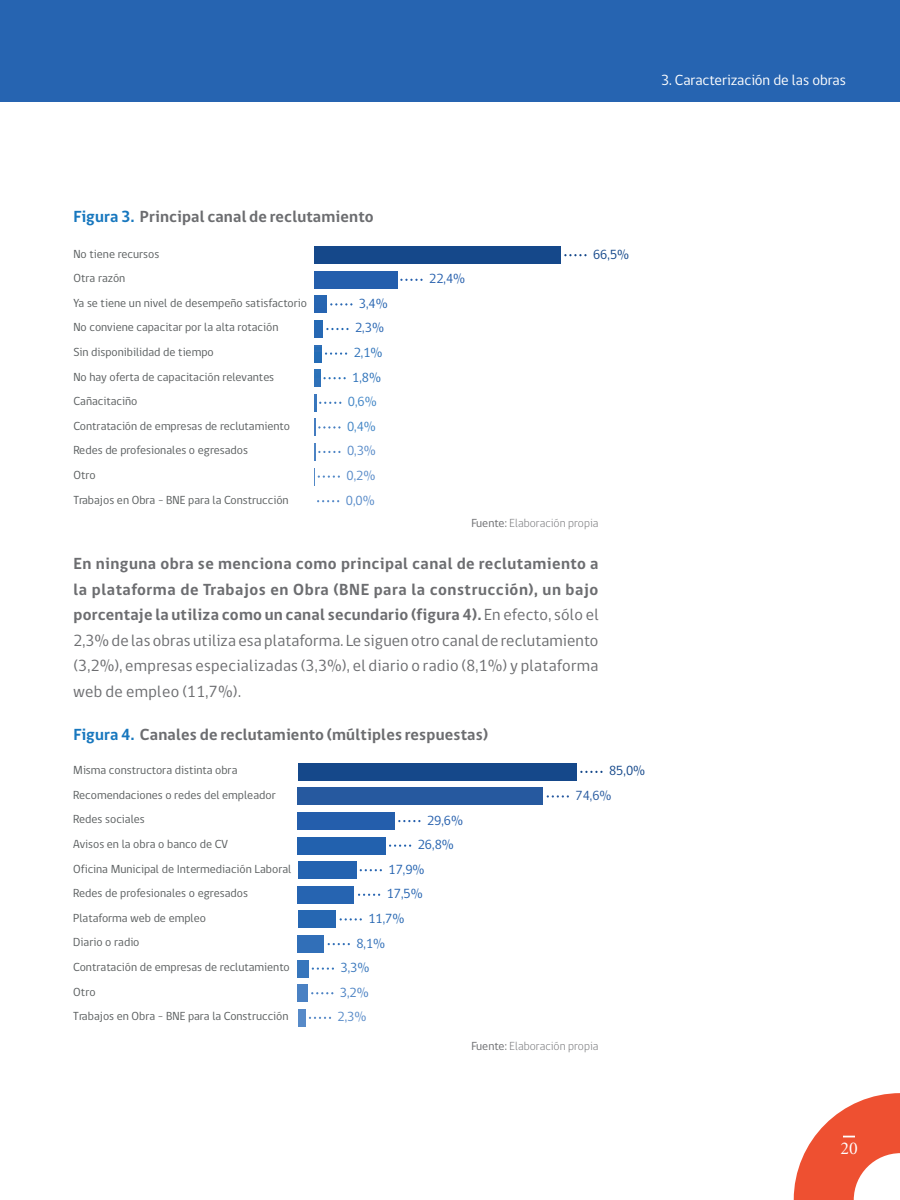
<style>
.page{position:relative;width:900px;height:1200px;background:#fff}
.page>*{position:absolute;margin:0;border:0;box-sizing:border-box;transform-origin:0 0}
.t1{font:18px "Minion";color:#fff}
.t2{font:16.5px/25.5px "gob CL";letter-spacing:.02em;color:#6c6d70;text-align:justify}
.t3{font:700 16.5px "gob CL";letter-spacing:.01em;color:#6c6d70}
.t4{font:15px "gob CL";letter-spacing:-.005em;color:#fff}
.t5{font:13.5px/24.6px "gob CL";color:#578ac8}
.t6{font:13.5px/24.6px "gob CL";color:#2664b1}
.t7{font:13.5px "gob CL";color:#245eac}
.t8{font:13.5px "gob CL";color:#15488a}
.t9{font:13.5px/24.6px "gob CL";color:#2b70b8}
.t10{font:13.5px/24.8px "gob CL";color:#3f84c5}
.t11{font:13.5px "gob CL";color:#26599f}
.t12{font:13.5px "gob CL";color:#2261ae}
.t13{font:13.5px "gob CL";color:#2463b0}
.t14{font:13.5px "gob CL";color:#2667b2}
.t15{font:13.5px "gob CL";color:#316fb8}
.t16{font:13.5px "gob CL";color:#3776bc}
.t17{font:13.5px "gob CL";color:#4a81c3}
.t18{font:12px/24.6px "gob CL";color:#5a5e5f}
.t19{font:300 12px "gob CL";color:#6c6d70}
.s1{color:#1777be}
.s2{font-weight:400}
.s3{font-weight:700}
</style>
<div class="page">
<svg style="left:794px;top:1093px;width:106px;height:107px"></svg>
<div style="left:0;top:0;width:900px;height:102px;background:#2664b1"></div>
<svg style="left:547px;top:795px;width:22px;height:3px"></svg>
<div style="left:298px;top:763px;width:278px;height:17px;background:#15488a"></div>
<div style="left:298px;top:788px;width:245px;height:17px;background:#26599f"></div>
<svg style="left:398px;top:820px;width:22px;height:2px"></svg>
<div style="left:298px;top:813px;width:97px;height:17px;background:#245eac"></div>
<svg style="left:389px;top:845px;width:22px;height:2px"></svg>
<div style="left:298px;top:837px;width:88px;height:17px;background:#2261ae"></div>
<svg style="left:360px;top:869px;width:22px;height:2px"></svg>
<div style="left:298px;top:862px;width:58px;height:17px;background:#2463b0"></div>
<svg style="left:358px;top:894px;width:22px;height:2px"></svg>
<div style="left:298px;top:886px;width:56px;height:17px;background:#2664b1"></div>
<svg style="left:340px;top:918px;width:22px;height:3px"></svg>
<div style="left:298px;top:911px;width:38px;height:17px;background:#2667b2"></div>
<svg style="left:328px;top:943px;width:22px;height:2px"></svg>
<div style="left:298px;top:935px;width:26px;height:18px;background:#316fb8"></div>
<svg style="left:312px;top:968px;width:22px;height:2px"></svg>
<div style="left:298px;top:960px;width:11px;height:17px;background:#3776bc"></div>
<svg style="left:311px;top:992px;width:22px;height:2px"></svg>
<div style="left:298px;top:985px;width:10px;height:17px;background:#4a81c3"></div>
<div style="left:298px;top:1009px;width:7px;height:17px;background:#578ac8"></div>
<svg style="left:580px;top:771px;width:23px;height:2px"></svg>
<svg style="left:309px;top:1017px;width:22px;height:2px"></svg>
<svg style="left:400px;top:279px;width:23px;height:2px"></svg>
<div style="left:314px;top:247px;width:247px;height:17px;background:#15488a"></div>
<div style="left:314px;top:271px;width:83px;height:17px;background:#245eac"></div>
<svg style="left:330px;top:303px;width:22px;height:3px"></svg>
<div style="left:314px;top:296px;width:13px;height:17px;background:#2765b1"></div>
<svg style="left:326px;top:328px;width:23px;height:2px"></svg>
<div style="left:314px;top:320px;width:8px;height:18px;background:#2668b3"></div>
<svg style="left:325px;top:352px;width:22px;height:3px"></svg>
<div style="left:314px;top:345px;width:8px;height:17px;background:#246db6"></div>
<svg style="left:323px;top:377px;width:23px;height:2px"></svg>
<div style="left:314px;top:370px;width:6px;height:17px;background:#2e72b9"></div>
<svg style="left:314px;top:394px;width:27px;height:17px"></svg>
<svg style="left:314px;top:419px;width:27px;height:17px"></svg>
<svg style="left:314px;top:443px;width:27px;height:17px"></svg>
<svg style="left:314px;top:468px;width:26px;height:17px"></svg>
<svg style="left:564px;top:254px;width:23px;height:2px"></svg>
<svg style="left:317px;top:500px;width:22px;height:2px"></svg>
<p class="t4" style="left:661px;top:69px;width:186px">3. Caracterización de las obras</p>
<h2 class="t3" style="left:74px;top:206px;width:302px"><span class="s1">Figura 3.</span> Principal canal de reclutamiento</h2>
<p class="t18" style="left:73px;top:242px;width:87px">No tiene recursos</p>
<p class="t18" style="left:73px;top:266px;width:53px">Otra razón</p>
<p class="t18" style="left:73px;top:291px;width:235px">Ya se tiene un nivel de desempeño satisfactorio</p>
<p class="t18" style="left:73px;top:315px;width:207px">No conviene capacitar por la alta rotación</p>
<p class="t18" style="left:73px;top:365px;width:202px">No hay oferta de capacitación relevantes</p>
<p class="t18" style="left:73px;top:340px;width:142px">Sin disponibilidad de tiempo</p>
<p class="t18" style="left:73px;top:389px;width:65px">Cañacitaciño</p>
<p class="t18" style="left:73px;top:414px;width:218px">Contratación de empresas de reclutamiento</p>
<p class="t18" style="left:73px;top:463px;width:217px">Otro<br>Trabajos en Obra - BNE para la Construcción</p>
<p class="t18" style="left:73px;top:438px;width:176px">Redes de profesionales o egresados</p>
<p class="t6" style="left:355px;top:291px;width:34px">3,4%<br>2,3%</p>
<p class="t9" style="left:352px;top:341px;width:32px">2,1%<br>1,8%</p>
<p class="t10" style="left:347px;top:390px;width:31px">0,6%<br>0,4%</p>
<p class="t5" style="left:346px;top:439px;width:31px">0,3%<br>0,2%</p>
<p class="t5" style="left:346px;top:488px;width:30px">0,0%</p>
<p class="t7" style="left:429px;top:270px;width:38px">22,4%</p>
<p class="t8" style="left:593px;top:245px;width:38px">66,5%</p>
<p class="t19" style="left:471px;top:515px;width:129px"><span class="s2">Fuente:</span> Elaboración propia</p>
<p class="t2" style="left:74px;top:551px;width:527px"><span class="s3">En ninguna obra se menciona como principal canal de reclutamiento a la plataforma de Trabajos en Obra (BNE para la construcción), un bajo porcentaje la utiliza como un canal secundario (figura 4).</span> En efecto, sólo el 2,3% de las obras utiliza esa plataforma. Le siguen otro canal de reclutamiento (3,2%), empresas especializadas (3,3%), el diario o radio (8,1%) y plataforma web de empleo (11,7%).</p>
<h2 class="t3" style="left:74px;top:723px;width:416px"><span class="s1">Figura 4.</span> Canales de reclutamiento (múltiples respuestas)</h2>
<p class="t18" style="left:73px;top:758px;width:166px">Misma constructora distinta obra</p>
<p class="t8" style="left:609px;top:762px;width:38px">85,0%</p>
<p class="t18" style="left:73px;top:783px;width:204px">Recomendaciones o redes del empleador</p>
<p class="t18" style="left:73px;top:832px;width:156px">Avisos en la obra o banco de CV</p>
<p class="t18" style="left:73px;top:807px;width:73px">Redes sociales</p>
<p class="t18" style="left:73px;top:857px;width:219px">Oficina Municipal de Intermediación Laboral</p>
<p class="t18" style="left:73px;top:906px;width:134px">Plataforma web de empleo</p>
<p class="t18" style="left:73px;top:955px;width:218px">Contratación de empresas de reclutamiento</p>
<p class="t18" style="left:73px;top:881px;width:176px">Redes de profesionales o egresados</p>
<p class="t18" style="left:73px;top:930px;width:68px">Diario o radio</p>
<p class="t18" style="left:73px;top:980px;width:217px">Otro<br>Trabajos en Obra - BNE para la Construcción</p>
<p class="t7" style="left:427px;top:811px;width:38px">29,6%</p>
<p class="t12" style="left:418px;top:835px;width:38px">26,8%</p>
<p class="t13" style="left:388px;top:860px;width:38px">17,9%</p>
<p class="t6" style="left:387px;top:882px;width:38px">17,5%</p>
<p class="t14" style="left:368px;top:909px;width:38px">11,7%</p>
<p class="t15" style="left:356px;top:934px;width:30px">8,1%</p>
<p class="t16" style="left:341px;top:958px;width:30px">3,3%</p>
<p class="t17" style="left:340px;top:983px;width:30px">3,2%</p>
<p class="t5" style="left:338px;top:1005px;width:30px">2,3%</p>
<p class="t11" style="left:575px;top:786px;width:38px">74,6%</p>
<p class="t19" style="left:471px;top:1037px;width:129px"><span class="s2">Fuente:</span> Elaboración propia</p>
<h1 class="t1" style="left:840px;top:1140px;width:19px">20</h1>
</div>
